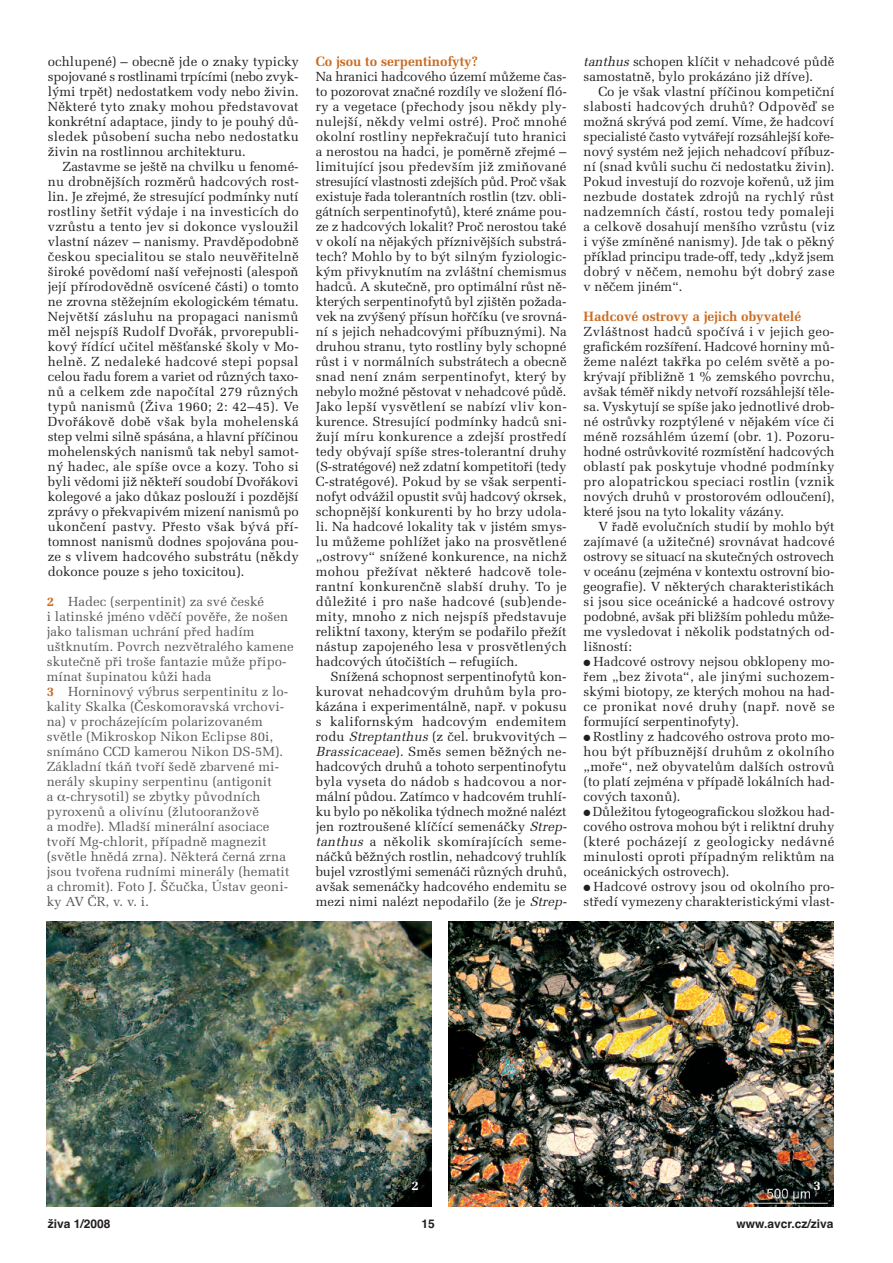
<style>
.page{position:relative;width:893px;height:1263px;background:#fff}
.page>*{position:absolute;margin:0;border:0;box-sizing:border-box;transform-origin:0 0}
.t1{font:700 13.5px "Melior CE";color:#ca6b21}
.t2{font:13.2px/15px "Melior CE";color:#231f20;text-align:justify}
.t3{font:13.2px/15px "Melior CE";letter-spacing:.005em;color:#57585a}
.t4{font:700 13.2px "Melior CE";color:#fff}
.t5{font:700 12px "Helvetica CE";color:#231f20}
.s1{font-weight:700;color:#ca6b21}
.s2{font-style:italic}
</style>
<div class="page">
<img style="left:449px;top:921px;width:384px;height:285px">
<img style="left:47px;top:921px;width:385px;height:285px">
<p class="t2" style="left:48px;top:56px;width:252px">ochlupené) – obecně jde o znaky typicky spojované s rostlinami trpícími (nebo zvyk&shy;lými trpět) nedostatkem vody nebo živin.<br>Některé tyto znaky mohou představovat konkrétní adaptace, jindy to je pouhý dů&shy;sledek působení sucha nebo nedostatku živin na rostlinnou architekturu.</p>
<p class="t2" style="left:48px;top:161px;width:253px;text-indent:15px">Zastavme se ještě na chvilku u fenomé&shy;nu drobnějších rozměrů hadcových rost&shy;lin. Je zřejmé, že stresující podmínky nutí rostliny šetřit výdaje i na investicích do vzrůstu a tento jev si dokonce vysloužil vlastní název – nanismy. Pravděpodobně českou specialitou se stalo neuvěřitelně široké povědomí naší veřejnosti (alespoň její přírodovědně osvícené části) o tomto ne zrovna stěžejním ekologickém tématu.<br>Největší zásluhu na propagaci nanismů měl nejspíš Rudolf Dvořák, prvorepubli&shy;kový řídící učitel měšťanské školy v Mo&shy;helně. Z nedaleké hadcové stepi popsal celou řadu forem a variet od různých taxo&shy;nů a celkem zde napočítal 279 různých typů nanismů (Živa 1960; 2: 42–45). Ve Dvořákově době však byla mohelenská step velmi silně spásána, a hlavní příčinou mohelenských nanismů tak nebyl samot&shy;ný hadec, ale spíše ovce a kozy. Toho si byli vědomi již někteří soudobí Dvořákovi kolegové a jako důkaz poslouží i pozdější zprávy o překvapivém mizení nanismů po ukončení pastvy. Přesto však bývá pří&shy;tomnost nanismů dodnes spojována pou&shy;ze s vlivem hadcového substrátu (někdy dokonce pouze s jeho toxicitou).</p>
<p class="t3" style="left:47px;top:596px;width:249px"><span class="s1">2</span> Hadec (serpentinit) za své české<br>i latinské jméno vděčí pověře, že nošen jako talisman uchrání před hadím uštknutím. Povrch nezvětralého kamene skutečně při troše fantazie může připo&shy;mínat šupinatou kůži hada<br><span class="s1">3</span> Horninový výbrus serpentinitu z lo&shy;kality Skalka (Českomoravská vrchovi&shy;na) v procházejícím polarizovaném světle (Mikroskop Nikon Eclipse 80i, snímáno CCD kamerou Nikon DS-5M).<br>Základní tkáň tvoří šedě zbarvené mi&shy;nerály skupiny serpentinu (antigonit<br>a -chrysotil) se zbytky původních pyroxenů a olivínu (žlutooranžově<br>a modře). Mladší minerální asociace tvoří Mg-chlorit, případně magnezit (světle hnědá zrna). Některá černá zrna jsou tvořena rudními minerály (hematit a chromit). Foto J. Ščučka, Ústav geoni&shy;ky AV ČR, v. v. i.</p>
<p class="t1" style="left:316px;top:57px;width:164px">Co jsou to serpentinofyty?</p>
<p class="t2" style="left:316px;top:71px;width:253px">Na hranici hadcového území můžeme čas&shy;to pozorovat značné rozdíly ve složení fló&shy;ry a vegetace (přechody jsou někdy ply&shy;nulejší, někdy velmi ostré). Proč mnohé okolní rostliny nepřekračují tuto hranici a nerostou na hadci, je poměrně zřejmé – limitující jsou především již zmiňované stresující vlastnosti zdejších půd. Proč však existuje řada tolerantních rostlin (tzv. obli&shy;gátních serpentinofytů), které známe pou&shy;ze z hadcových lokalit? Proč nerostou také v okolí na nějakých příznivějších substrá&shy;tech? Mohlo by to být silným fyziologic&shy;kým přivyknutím na zvláštní chemismus hadců. A skutečně, pro optimální růst ně&shy;kterých serpentinofytů byl zjištěn požada&shy;vek na zvýšený přísun hořčíku (ve srovná&shy;ní s jejich nehadcovými příbuznými). Na druhou stranu, tyto rostliny byly schopné růst i v normálních substrátech a obecně snad není znám serpentinofyt, který by nebylo možné pěstovat v nehadcové půdě.<br>Jako lepší vysvětlení se nabízí vliv kon&shy;kurence. Stresující podmínky hadců sni&shy;žují míru konkurence a zdejší prostředí tedy obývají spíše stres-tolerantní druhy (S-stratégové) než zdatní kompetitoři (tedy C-stratégové). Pokud by se však serpenti&shy;nofyt odvážil opustit svůj hadcový okrsek, schopnější konkurenti by ho brzy udola&shy;li. Na hadcové lokality tak v jistém smys&shy;lu můžeme pohlížet jako na prosvětlené „ostrovy“ snížené konkurence, na nichž mohou přežívat některé hadcově tole&shy;rantní konkurenčně slabší druhy. To je důležité i pro naše hadcové (sub)ende&shy;mity, mnoho z nich nejspíš představuje reliktní taxony, kterým se podařilo přežít nástup zapojeného lesa v prosvětlených hadcových útočištích – refugiích.</p>
<p class="t2" style="left:316px;top:671px;width:255px;text-align:left;text-indent:15px">Snížená schopnost serpentinofytů kon&shy;kurovat nehadcovým druhům byla pro&shy;kázána i experimentálně, např. v pokusu s kalifornským hadcovým endemitem rodu <span class="s2">Streptanthus</span>(z čel. brukvovitých – <span class="s2">Brassicaceae</span>). Směs semen běžných ne&shy;hadcových druhů a tohoto serpentinofytu byla vyseta do nádob s hadcovou a nor&shy;mální půdou. Zatímco v hadcovém truhlí&shy;ku bylo po několika týdnech možné nalézt jen roztroušené klíčící semenáčky <span class="s2">Strep&shy;tanthus</span> a několik skomírajících seme&shy;náčků běžných rostlin, nehadcový truhlík bujel vzrostlými semenáči různých druhů, avšak semenáčky hadcového endemitu se mezi nimi nalézt nepodařilo (že je <span class="s2">Strep-</span></p>
<p class="t2" style="left:584px;top:56px;width:252px"><span class="s2">tanthus</span>schopen klíčit v nehadcové půdě samostatně, bylo prokázáno již dříve).</p>
<p class="t2" style="left:584px;top:86px;width:253px;text-indent:15px">Co je však vlastní příčinou kompetiční slabosti hadcových druhů? Odpověď se možná skrývá pod zemí. Víme, že hadcoví specialisté často vytvářejí rozsáhlejší koře&shy;nový systém než jejich nehadcoví příbuz&shy;ní (snad kvůli suchu či nedostatku živin).<br>Pokud investují do rozvoje kořenů, už jim nezbude dostatek zdrojů na rychlý růst nadzemních částí, rostou tedy pomaleji a celkově dosahují menšího vzrůstu (viz i výše zmíněné nanismy). Jde tak o pěkný příklad principu trade-off, tedy „když jsem dobrý v něčem, nemohu být dobrý zase v něčem jiném“.</p>
<p class="t1" style="left:584px;top:312px;width:219px">Hadcové ostrovy a jejich obyvatelé</p>
<p class="t2" style="left:584px;top:326px;width:253px">Zvláštnost hadců spočívá i v jejich geo&shy;grafickém rozšíření. Hadcové horniny mů&shy;žeme nalézt takřka po celém světě a po&shy;krývají přibližně 1 % zemského povrchu, avšak téměř nikdy netvoří rozsáhlejší těle&shy;sa. Vyskytují se spíše jako jednotlivé drob&shy;né ostrůvky rozptýlené v nějakém více či méně rozsáhlém území (obr. 1). Pozoru&shy;hodné ostrůvkovité rozmístění hadcových oblastí pak poskytuje vhodné podmínky pro alopatrickou speciaci rostlin (vznik nových druhů v prostorovém odloučení), které jsou na tyto lokality vázány.</p>
<p class="t2" style="left:584px;top:521px;width:253px;text-indent:15px">V řadě evolučních studií by mohlo být zajímavé (a užitečné) srovnávat hadcové ostrovy se situací na skutečných ostrovech v oceánu (zejména v kontextu ostrovní bio&shy;geografie). V některých charakteristikách si jsou sice oceánické a hadcové ostrovy podobné, avšak při bližším pohledu může&shy;me vysledovat i několik podstatných od&shy;lišností:</p>
<p class="t2" style="left:584px;top:656px;width:252px">● Hadcové ostrovy nejsou obklopeny mo&shy;řem „bez života“, ale jinými suchozem&shy;skými biotopy, ze kterých mohou na had&shy;ce pronikat nové druhy (např. nově se formující serpentinofyty).</p>
<p class="t2" style="left:584px;top:731px;width:252px">● Rostliny z hadcového ostrova proto mo&shy;hou být příbuznější druhům z okolního „moře“, než obyvatelům dalších ostrovů (to platí zejména v případě lokálních had&shy;cových taxonů).</p>
<p class="t2" style="left:584px;top:806px;width:252px">● Důležitou fytogeografickou složkou had&shy;cového ostrova mohou být i reliktní druhy (které pocházejí z geologicky nedávné minulosti oproti případným reliktům na oceánických ostrovech).</p>
<p class="t2" style="left:584px;top:881px;width:252px">● Hadcové ostrovy jsou od okolního pro&shy;středí vymezeny charakteristickými vlast-</p>
<p class="t4" style="left:411px;top:1181px;width:9px">2</p>
<p class="t4" style="left:813px;top:1181px;width:9px">3</p>
<p class="t5" style="left:48px;top:1217px;width:64px">živa 1/2008</p>
<p class="t5" style="left:421px;top:1217px;width:15px">15</p>
<p class="t5" style="left:736px;top:1217px;width:98px">www.avcr.cz/ziva</p>
</div>
